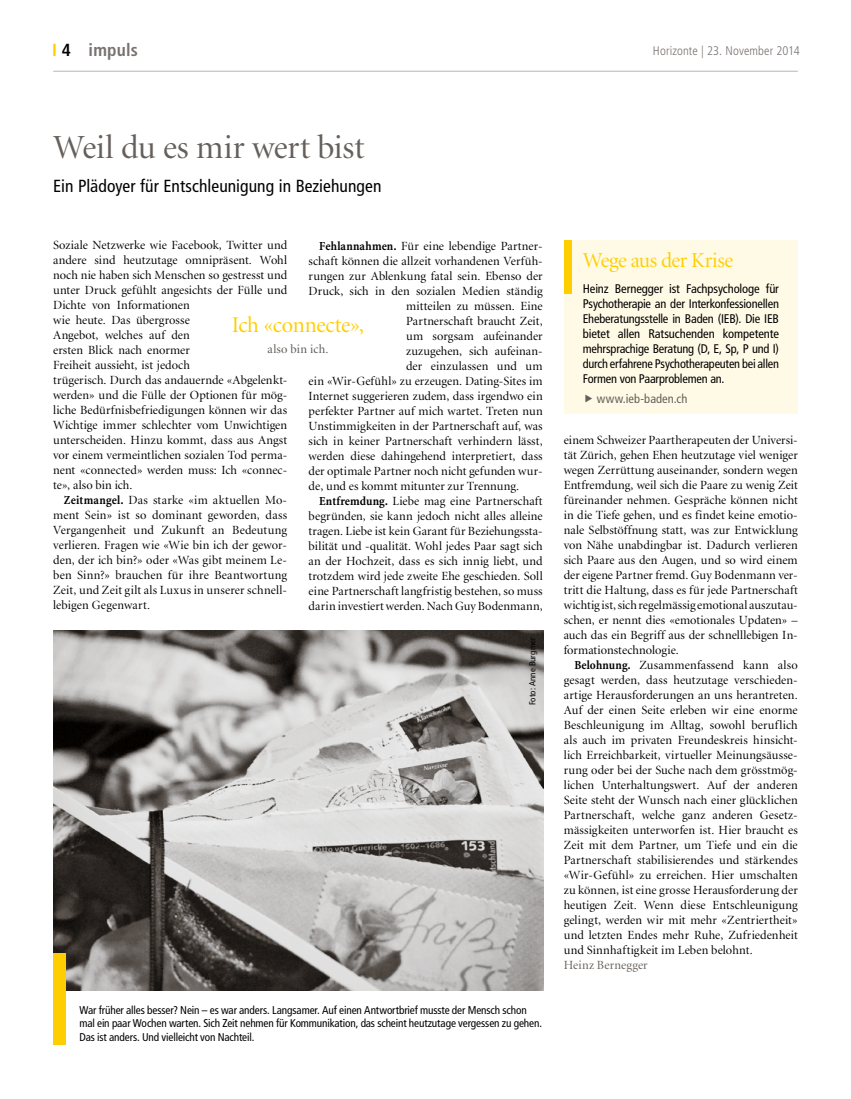
<style>
.page{position:relative;width:851px;height:1099px;background:#fff}
.page>*{position:absolute;margin:0;border:0;box-sizing:border-box;transform-origin:0 0}
.t1{font:33.75px "Minion Display";letter-spacing:-.005em;color:#66605c}
.t2{font:22.5px "Minion Display";letter-spacing:-.01em;color:#ffce00}
.t3{font:21.25px "Minion Display";letter-spacing:-.02em;color:#ffce00}
.t4{font:condensed 17.5px "Frutiger LT Std";letter-spacing:.005em;color:#000}
.t5{font:700 condensed 17.5px "Frutiger LT Std";letter-spacing:.01em;color:#787370}
.t6{font:12.5px/15px "Minion Display";letter-spacing:.005em;color:#000;text-align:justify}
.t7{font:condensed 12.5px/15px "Frutiger LT Std";letter-spacing:-.015em;color:#000;text-align:justify}
.t8{font:300 condensed 12.5px "Frutiger LT Std";letter-spacing:.01em;color:#787370}
.t9{font:condensed 12.5px "Frutiger LT Std";color:#66605c}
.t10{font:12.5px "Minion Display";letter-spacing:.01em;color:#66605c}
.t11{font:12.5px "Minion Display";letter-spacing:.02em;color:#5d5752}
.t12{font:condensed 11.25px/13.5px "Frutiger LT Std";letter-spacing:-.01em;color:#000}
.t13{font:condensed 8.75px "Frutiger LT Std";letter-spacing:.01em;color:#000}
.s1{color:#ffce00}
.s2{color:#000}
.s3{font-family:"Minion";font-weight:700;font-stretch:condensed}
</style>
<div class="page">
<hr style="left:53px;top:71px;width:744px;height:1px;background:#b8b6b5">
<img style="left:53px;top:630px;width:490px;height:360px">
<div style="left:53px;top:952px;width:13px;height:92px;background:#ffce00"></div>
<div style="left:564px;top:240px;width:233px;height:173px;background:#fffae6"></div>
<div style="left:564px;top:240px;width:7px;height:53px;background:#ffce00"></div>
<h3 class="t5" style="left:52px;top:39px;width:87px"><span class="s1">I</span> <span class="s2">4</span> impuls</h3>
<p class="t8" style="left:652px;top:43px;width:148px">Horizonte | 23. November 2014</p>
<h1 class="t1" style="left:53px;top:131px;width:312px">Weil du es mir wert bist</h1>
<h3 class="t4" style="left:53px;top:176px;width:330px">Ein Plädoyer für Entschleunigung in Beziehungen</h3>
<p class="t6" style="left:53px;top:238px;width:235px;text-align:left">Soziale Netzwerke wie Facebook, Twitter und andere sind heutzutage omnipräsent. Wohl noch nie haben sich Menschen so gestresst und unter Druck gefühlt angesichts der Fülle und Dichte von Informationen<br>wie heute. Das übergrosse<br>Angebot, welches auf den<br>ersten Blick nach enormer<br>Freiheit aussieht, ist jedoch<br>trügerisch. Durch das andauernde «Abgelenkt&shy;werden» und die Fülle der Optionen für mög&shy;liche Bedürfnisbefriedigungen können wir das Wichtige immer schlechter vom Unwichtigen unterscheiden. Hinzu kommt, dass aus Angst vor einem vermeintlichen sozialen Tod perma&shy;nent «connected» werden muss: Ich «connec&shy;te», also bin ich.</p>
<p class="t6" style="left:53px;top:493px;width:235px;text-indent:11px"><span class="s3">Zeitmangel.</span> Das starke «im aktuellen Mo&shy;ment Sein» ist so dominant geworden, dass Vergangenheit und Zukunft an Bedeutung verlieren. Fragen wie «Wie bin ich der gewor&shy;den, der ich bin?» oder «Was gibt meinem Le&shy;ben Sinn?» brauchen für ihre Beantwortung Zeit, und Zeit gilt als Luxus in unserer schnell&shy;lebigen Gegenwart.</p>
<p class="t6" style="left:319px;top:238px;width:225px"><span class="s3">Fehlannahmen.</span> Für eine lebendige Partner-</p>
<p class="t6" style="left:308px;top:253px;width:235px">schaft können die allzeit vorhandenen Verfüh-</p>
<p class="t6" style="left:308px;top:268px;width:235px">rungen zur Ablenkung fatal sein. Ebenso der</p>
<p class="t6" style="left:308px;top:283px;width:235px">Druck, sich in den sozialen Medien ständig</p>
<p class="t6" style="left:406px;top:298px;width:138px">mitteilen zu müssen. Eine</p>
<p class="t6" style="left:406px;top:313px;width:138px">Partnerschaft braucht Zeit,</p>
<p class="t6" style="left:406px;top:328px;width:138px">um sorgsam aufeinander</p>
<p class="t6" style="left:406px;top:343px;width:138px">zuzugehen, sich aufeinan-</p>
<p class="t6" style="left:406px;top:358px;width:138px">der einzulassen und um</p>
<p class="t6" style="left:308px;top:373px;width:235px">ein «Wir-Gefühl» zu erzeugen. Dating-Sites im</p>
<p class="t6" style="left:308px;top:388px;width:235px">Internet suggerieren zudem, dass irgendwo ein</p>
<p class="t6" style="left:308px;top:403px;width:235px">perfekter Partner auf mich wartet. Treten nun</p>
<p class="t6" style="left:308px;top:418px;width:235px">Unstimmigkeiten in der Partnerschaft auf, was</p>
<p class="t6" style="left:308px;top:433px;width:235px">sich in keiner Partnerschaft verhindern lässt,</p>
<p class="t6" style="left:308px;top:448px;width:235px">werden diese dahingehend interpretiert, dass</p>
<p class="t6" style="left:308px;top:463px;width:235px">der optimale Partner noch nicht gefunden wur-</p>
<p class="t6" style="left:308px;top:478px;width:212px">de, und es kommt mitunter zur Trennung.</p>
<p class="t6" style="left:319px;top:493px;width:225px"><span class="s3">Entfremdung.</span> Liebe mag eine Partnerschaft</p>
<p class="t6" style="left:308px;top:508px;width:235px">begründen, sie kann jedoch nicht alles alleine</p>
<p class="t6" style="left:308px;top:523px;width:235px">tragen. Liebe ist kein Garant für Beziehungssta-</p>
<p class="t6" style="left:308px;top:538px;width:235px">bilität und -qualität. Wohl jedes Paar sagt sich</p>
<p class="t6" style="left:308px;top:553px;width:235px">an der Hochzeit, dass es sich innig liebt, und</p>
<p class="t6" style="left:308px;top:568px;width:235px">trotzdem wird jede zweite Ehe geschieden. Soll</p>
<p class="t6" style="left:308px;top:583px;width:235px">eine Partnerschaft langfristig bestehen, so muss</p>
<p class="t6" style="left:308px;top:598px;width:235px">darin investiert werden. Nach Guy Bodenmann,</p>
<h2 class="t2" style="left:232px;top:314px;width:134px">Ich «connecte»,</h2>
<p class="t11" style="left:267px;top:342px;width:62px">also bin ich.</p>
<p class="t13" style="left:527px;top:705px;width:69px;rotate:-90deg">Foto: Anne Burgmer</p>
<p class="t12" style="left:79px;top:1003px;width:464px">War früher alles besser? Nein – es war anders. Langsamer. Auf einen Antwortbrief musste der Mensch schon mal ein paar Wochen warten. Sich Zeit nehmen für Kommunikation, das scheint heutzutage vergessen zu gehen.<br>Das ist anders. Und vielleicht von Nachteil.</p>
<h3 class="t3" style="left:582px;top:250px;width:152px">Wege aus der Krise</h3>
<p class="t7" style="left:582px;top:281px;width:198px">Heinz Bernegger ist Fachpsychologe für Psychotherapie an der Interkonfessionellen Eheberatungsstelle in Baden (IEB). Die IEB bietet allen Ratsuchenden kompetente mehrsprachige Beratung (D, E, Sp, P und I) durch erfahrene Psychotherapeuten bei allen Formen von Paarproblemen an.</p>
<p class="t9" style="left:596px;top:391px;width:92px">www.ieb-baden.ch</p>
<p class="t6" style="left:563px;top:433px;width:235px">einem Schweizer Paartherapeuten der Universi&shy;tät Zürich, gehen Ehen heutzutage viel weniger wegen Zerrüttung auseinander, sondern wegen Entfremdung, weil sich die Paare zu wenig Zeit füreinander nehmen. Gespräche können nicht in die Tiefe gehen, und es findet keine emotio&shy;nale Selbstöffnung statt, was zur Entwicklung von Nähe unabdingbar ist. Dadurch verlieren sich Paare aus den Augen, und so wird einem der eigene Partner fremd. Guy Bodenmann ver&shy;tritt die Haltung, dass es für jede Partnerschaft wichtig ist, sich regelmässig emotional auszutau&shy;schen, er nennt dies «emotionales Updaten» – auch das ein Begriff aus der schnelllebigen In&shy;formationstechnologie.</p>
<p class="t6" style="left:563px;top:658px;width:235px;text-indent:11px"><span class="s3">Belohnung.</span> Zusammenfassend kann also gesagt werden, dass heutzutage verschieden&shy;artige Herausforderungen an uns herantreten.<br>Auf der einen Seite erleben wir eine enorme Beschleunigung im Alltag, sowohl beruflich als auch im privaten Freundeskreis hinsicht&shy;lich Erreichbarkeit, virtueller Meinungsäusse&shy;rung oder bei der Suche nach dem grösstmög&shy;lichen Unterhaltungswert. Auf der anderen Seite steht der Wunsch nach einer glücklichen Partnerschaft, welche ganz anderen Gesetz&shy;mässigkeiten unterworfen ist. Hier braucht es Zeit mit dem Partner, um Tiefe und ein die Partnerschaft stabilisierendes und stärkendes «Wir-Gefühl» zu erreichen. Hier umschalten zu können, ist eine grosse Herausforderung der heutigen Zeit. Wenn diese Entschleunigung gelingt, werden wir mit mehr «Zentriertheit» und letzten Endes mehr Ruhe, Zufriedenheit und Sinnhaftigkeit im Leben belohnt.</p>
<p class="t10" style="left:563px;top:959px;width:85px">Heinz Bernegger</p>
</div>
